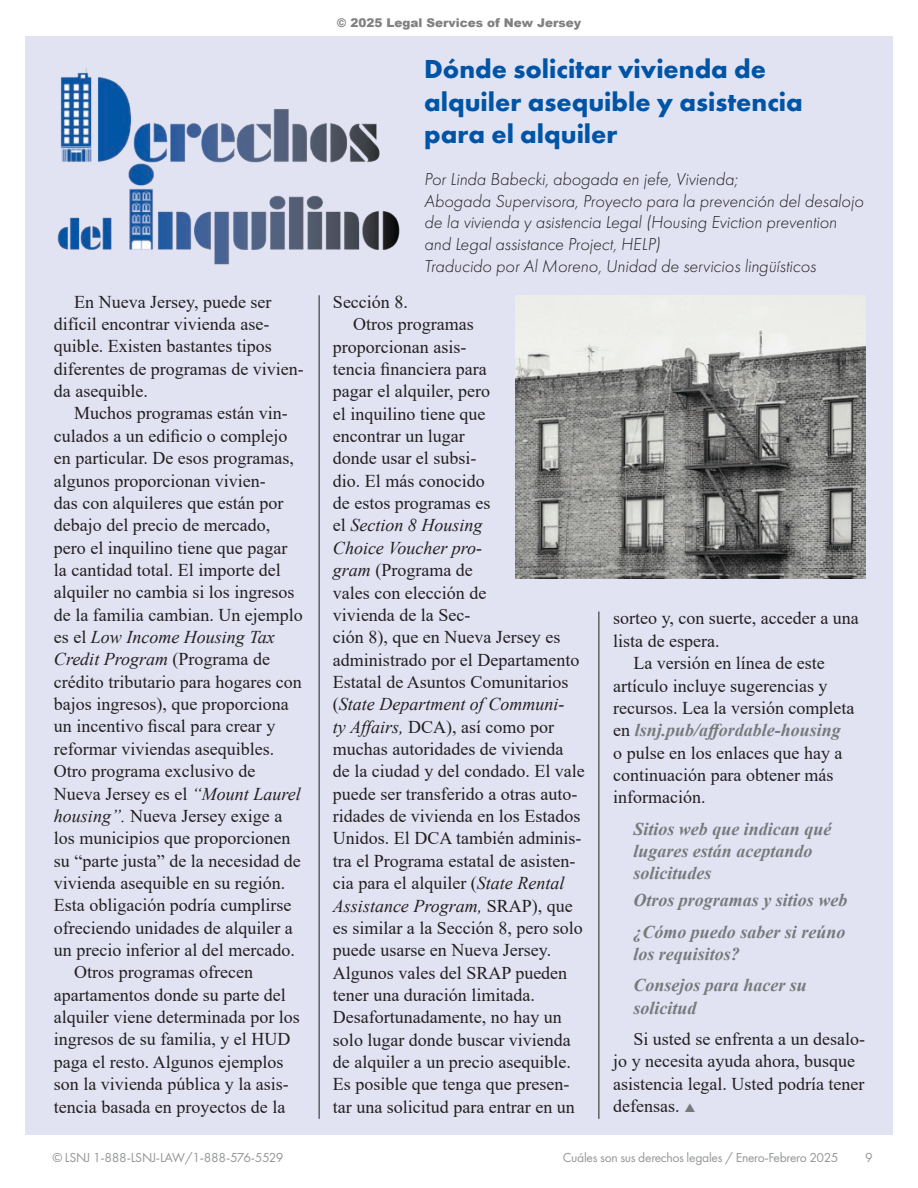
<style>
.page{position:relative;width:918px;height:1188px;background:#fff}
.page>*{position:absolute;margin:0;border:0;box-sizing:border-box;transform-origin:0 0}
.t1{font:700 27px/32.4px "Futura PT";color:#0054a6}
.t2{font:18px/22.4px "Times New Roman";color:#231f20}
.t3{font:italic 300 18px/21.6px "Futura PT";color:#231f20}
.t4{font:italic 700 18px/22.4px "Times New Roman";color:#77797b}
.t5{font:italic 18px "Times New Roman";color:#231f20}
.t6{font:13.5px "Futura PT";letter-spacing:-.02em;color:#949698}
.t7{font:900 12px "Arial";color:#808080}
.s1{font-style:normal}
.s2{font-style:italic}
.s3{font-weight:400;font-style:normal;color:#231f20}
</style>
<div class="page">
<div style="left:25px;top:37px;width:868px;height:1098px;background:#e1e3f3"></div>
<img style="left:57px;top:68px;width:343px;height:197px">
<img style="left:516px;top:295px;width:349px;height:284px">
<hr style="left:319px;top:295px;width:1px;height:824px;background:#231f20">
<hr style="left:598px;top:612px;width:1px;height:507px;background:#231f20">
<p class="t7" style="left:337px;top:14px;width:246px">© 2025 Legal Services of New Jersey</p>
<p class="t2" style="left:54px;top:290px;width:251px;text-indent:20px">En Nueva Jersey, puede ser difícil encontrar vivienda ase&shy;quible. Existen bastantes tipos diferentes de programas de vivien&shy;da asequible.</p>
<p class="t2" style="left:74px;top:402px;width:215px">Muchos programas están vin-</p>
<p class="t2" style="left:54px;top:424px;width:235px">culados a un edificio o complejo</p>
<p class="t2" style="left:54px;top:446px;width:241px">en particular. De esos programas,</p>
<p class="t2" style="left:54px;top:469px;width:213px">algunos proporcionan vivien-</p>
<p class="t2" style="left:54px;top:491px;width:231px">das con alquileres que están por</p>
<p class="t2" style="left:54px;top:514px;width:218px">debajo del precio de mercado,</p>
<p class="t2" style="left:54px;top:536px;width:235px">pero el inquilino tiene que pagar</p>
<p class="t2" style="left:54px;top:558px;width:228px">la cantidad total. El importe del</p>
<p class="t2" style="left:54px;top:581px;width:242px">alquiler no cambia si los ingresos</p>
<p class="t2" style="left:54px;top:603px;width:250px">de la familia cambian. Un ejemplo</p>
<p class="t5" style="left:54px;top:625px;width:222px"><span class="s1">es el</span> Low Income Housing Tax</p>
<p class="t5" style="left:54px;top:647px;width:218px">Credit Program <span class="s1">(Programa de</span></p>
<p class="t2" style="left:54px;top:670px;width:249px">crédito tributario para hogares con</p>
<p class="t2" style="left:54px;top:692px;width:236px">bajos ingresos), que proporciona</p>
<p class="t2" style="left:54px;top:715px;width:223px">un incentivo fiscal para crear y</p>
<p class="t2" style="left:54px;top:737px;width:222px">reformar viviendas asequibles.</p>
<p class="t2" style="left:54px;top:759px;width:203px">Otro programa exclusivo de</p>
<p class="t2" style="left:54px;top:782px;width:248px">Nueva Jersey es el <span class="s2">“Mount Laurel</span></p>
<p class="t2" style="left:54px;top:804px;width:230px"><span class="s2">housing”.</span> Nueva Jersey exige a</p>
<p class="t2" style="left:54px;top:826px;width:238px">los municipios que proporcionen</p>
<p class="t2" style="left:54px;top:849px;width:248px">su “parte justa” de la necesidad de</p>
<p class="t2" style="left:54px;top:871px;width:233px">vivienda asequible en su región.</p>
<p class="t2" style="left:54px;top:894px;width:239px">Esta obligación podría cumplirse</p>
<p class="t2" style="left:54px;top:916px;width:240px">ofreciendo unidades de alquiler a</p>
<p class="t2" style="left:54px;top:938px;width:242px">un precio inferior al del mercado.</p>
<p class="t2" style="left:74px;top:961px;width:180px">Otros programas ofrecen</p>
<p class="t2" style="left:54px;top:983px;width:233px">apartamentos donde su parte del</p>
<p class="t2" style="left:54px;top:1005px;width:247px">alquiler viene determinada por los</p>
<p class="t2" style="left:54px;top:1028px;width:238px">ingresos de su familia, y el HUD</p>
<p class="t2" style="left:54px;top:1050px;width:231px">paga el resto. Algunos ejemplos</p>
<p class="t2" style="left:54px;top:1072px;width:236px">son la vivienda pública y la asis-</p>
<p class="t2" style="left:54px;top:1095px;width:233px">tencia basada en proyectos de la</p>
<h1 class="t1" style="left:424px;top:53px;width:380px">Dónde solicitar vivienda de alquiler asequible y asistencia para el alquiler</h1>
<p class="t3" style="left:424px;top:168px;width:441px">Por Linda Babecki, abogada en jefe, Vivienda;<br>Abogada Supervisora, Proyecto para la prevención del desalojo de la vivienda y asistencia Legal (Housing Eviction prevention and Legal assistance Project, HELP)<br>Traducido por Al Moreno, Unidad de servicios lingüísticos</p>
<p class="t2" style="left:333px;top:290px;width:76px">Sección 8.</p>
<p class="t2" style="left:353px;top:313px;width:122px">Otros programas</p>
<p class="t2" style="left:333px;top:335px;width:135px">proporcionan asis-</p>
<p class="t2" style="left:333px;top:357px;width:155px">tencia financiera para</p>
<p class="t2" style="left:333px;top:380px;width:159px">pagar el alquiler, pero</p>
<p class="t2" style="left:333px;top:402px;width:154px">el inquilino tiene que</p>
<p class="t2" style="left:333px;top:424px;width:133px">encontrar un lugar</p>
<p class="t2" style="left:333px;top:447px;width:145px">donde usar el subsi-</p>
<p class="t2" style="left:333px;top:469px;width:153px">dio. El más conocido</p>
<p class="t2" style="left:333px;top:491px;width:159px">de estos programas es</p>
<p class="t5" style="left:333px;top:513px;width:151px"><span class="s1">el</span> Section 8 Housing</p>
<p class="t5" style="left:333px;top:535px;width:151px">Choice Voucher pro-</p>
<p class="t2" style="left:333px;top:558px;width:141px"><span class="s2">gram</span> (Programa de</p>
<p class="t2" style="left:333px;top:581px;width:155px">vales con elección de</p>
<p class="t2" style="left:333px;top:603px;width:139px">vivienda de la Sec-</p>
<p class="t2" style="left:333px;top:626px;width:229px">ción 8), que en Nueva Jersey es</p>
<p class="t2" style="left:333px;top:648px;width:248px">administrado por el Departamento</p>
<p class="t2" style="left:333px;top:670px;width:237px">Estatal de Asuntos Comunitarios</p>
<p class="t5" style="left:333px;top:692px;width:233px"><span class="s1">(</span>State Department of Communi-</p>
<p class="t2" style="left:333px;top:715px;width:223px"><span class="s2">ty Affairs,</span> DCA), así como por</p>
<p class="t2" style="left:333px;top:737px;width:232px">muchas autoridades de vivienda</p>
<p class="t2" style="left:333px;top:760px;width:253px">de la ciudad y del condado. El vale</p>
<p class="t2" style="left:333px;top:782px;width:246px">puede ser transferido a otras auto-</p>
<p class="t2" style="left:333px;top:804px;width:249px">ridades de vivienda en los Estados</p>
<p class="t2" style="left:333px;top:827px;width:250px">Unidos. El DCA también adminis-</p>
<p class="t2" style="left:333px;top:849px;width:244px">tra el Programa estatal de asisten-</p>
<p class="t2" style="left:333px;top:871px;width:233px">cia para el alquiler (<span class="s2">State Rental</span></p>
<p class="t5" style="left:333px;top:893px;width:241px">Assistance Program, <span class="s1">SRAP), que</span></p>
<p class="t2" style="left:333px;top:916px;width:251px">es similar a la Sección 8, pero solo</p>
<p class="t2" style="left:333px;top:938px;width:220px">puede usarse en Nueva Jersey.</p>
<p class="t2" style="left:333px;top:961px;width:236px">Algunos vales del SRAP pueden</p>
<p class="t2" style="left:333px;top:983px;width:203px">tener una duración limitada.</p>
<p class="t2" style="left:333px;top:1006px;width:230px">Desafortunadamente, no hay un</p>
<p class="t2" style="left:333px;top:1028px;width:239px">solo lugar donde buscar vivienda</p>
<p class="t2" style="left:333px;top:1050px;width:239px">de alquiler a un precio asequible.</p>
<p class="t2" style="left:333px;top:1073px;width:238px">Es posible que tenga que presen-</p>
<p class="t2" style="left:333px;top:1095px;width:243px">tar una solicitud para entrar en un</p>
<p class="t2" style="left:613px;top:607px;width:247px">sorteo y, con suerte, acceder a una</p>
<p class="t2" style="left:613px;top:629px;width:108px">lista de espera.</p>
<p class="t2" style="left:633px;top:651px;width:193px">La versión en línea de este</p>
<p class="t2" style="left:613px;top:674px;width:216px">artículo incluye sugerencias y</p>
<p class="t2" style="left:613px;top:696px;width:243px">recursos. Lea la versión completa</p>
<p class="t4" style="left:613px;top:719px;width:229px"><span class="s3">en</span> lsnj.pub/affordable-housing</p>
<p class="t2" style="left:613px;top:741px;width:231px">o pulse en los enlaces que hay a</p>
<p class="t2" style="left:613px;top:763px;width:222px">continuación para obtener más</p>
<p class="t2" style="left:613px;top:786px;width:94px">información.</p>
<p class="t4" style="left:633px;top:817px;width:200px">Sitios web que indican qué lugares están aceptando solicitudes</p>
<p class="t4" style="left:633px;top:884px;width:216px;line-height:31.3px">Otros programas y sitios web ¿Cómo puedo saber si reúno</p>
<p class="t4" style="left:633px;top:938px;width:175px;line-height:31.3px">los requisitos?<br>Consejos para hacer su</p>
<p class="t4" style="left:633px;top:996px;width:65px">solicitud</p>
<p class="t2" style="left:613px;top:1027px;width:254px;text-indent:20px">Si usted se enfrenta a un desalo&shy;jo y necesita ayuda ahora, busque asistencia legal. Usted podría tener defensas.</p>
<p class="t6" style="left:52px;top:1149px;width:233px">© LSNJ 1-888-LSNJ-LAW/1-888-576-5529</p>
<p class="t6" style="left:563px;top:1149px;width:277px">Cuáles son sus derechos legales / Enero-Febrero 2025</p>
<p class="t6" style="left:865px;top:1149px;width:9px">9</p>
</div>
